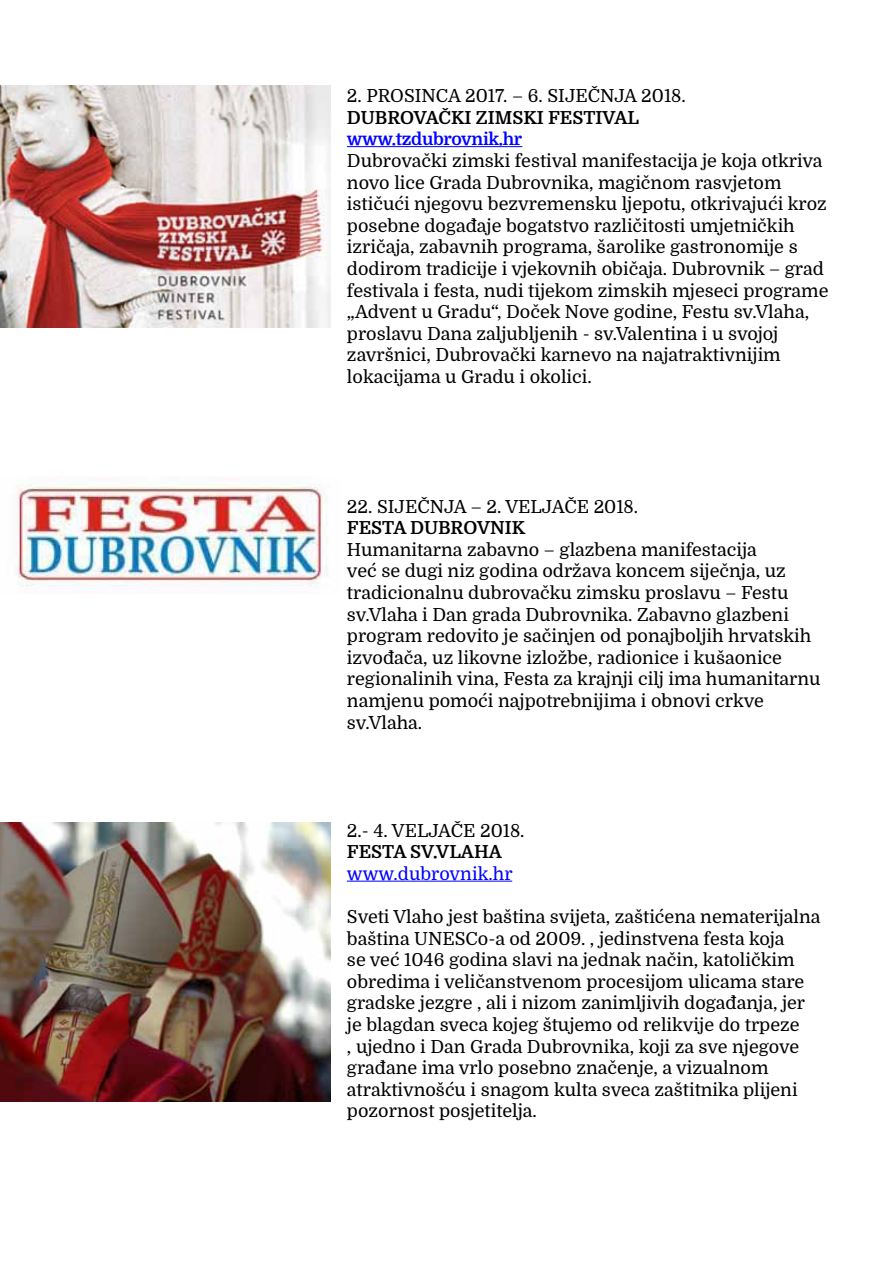
<style>
.page{position:relative;width:893px;height:1263px;background:#fff}
.page>*{position:absolute;margin:0;border:0;box-sizing:border-box;transform-origin:0 0}
.t1{font:18px/21.6px "Domine";color:#000}
.t2{font:700 18px "Domine";color:#000}
.t3{font:18px "Domine";color:#00f}
.t4{font:700 17.55px "Domine";letter-spacing:-.02em;color:#00f}
</style>
<div class="page">
<hr style="left:347px;top:146px;width:175px;height:1px;background:#00f">
<hr style="left:347px;top:881px;width:165px;height:1px;background:#00f">
<img style="left:0;top:86px;width:331px;height:242px">
<img style="left:17px;top:484px;width:308px;height:103px">
<img style="left:0;top:822px;width:331px;height:280px">
<p class="t1" style="left:347px;top:85px;width:340px">2. PROSINCA 2017. – 6. SIJEČNJA 2018.</p>
<p class="t2" style="left:347px;top:107px;width:294px">DUBROVAČKI ZIMSKI FESTIVAL</p>
<p class="t4" style="left:347px;top:129px;width:177px">www.tzdubrovnik.hr</p>
<p class="t1" style="left:347px;top:150px;width:483px">Dubrovački zimski festival manifestacija je koja otkriva novo lice Grada Dubrovnika, magičnom rasvjetom ističući njegovu bezvremensku ljepotu, otkrivajući kroz posebne događaje bogatstvo različitosti umjetničkih izričaja, zabavnih programa, šarolike gastronomije s dodirom tradicije i vjekovnih običaja. Dubrovnik – grad festivala i festa, nudi tijekom zimskih mjeseci programe „Advent u Gradu“, Doček Nove godine, Festu sv.Vlaha, proslavu Dana zaljubljenih - sv.Valentina i u svojoj završnici, Dubrovački karnevo na najatraktivnijim lokacijama u Gradu i okolici.</p>
<p class="t1" style="left:347px;top:496px;width:293px">22. SIJEČNJA – 2. VELJAČE 2018.</p>
<p class="t2" style="left:347px;top:518px;width:180px">FESTA DUBROVNIK</p>
<p class="t1" style="left:347px;top:539px;width:475px">Humanitarna zabavno – glazbena manifestacija<br>već se dugi niz godina održava koncem siječnja, uz tradicionalnu dubrovačku zimsku proslavu – Festu sv.Vlaha i Dan grada Dubrovnika. Zabavno glazbeni program redovito je sačinjen od ponajboljih hrvatskih izvođača, uz likovne izložbe, radionice i kušaonice regionalinih vina, Festa za krajnji cilj ima humanitarnu namjenu pomoći najpotrebnijima i obnovi crkve sv.Vlaha.</p>
<p class="t1" style="left:347px;top:820px;width:179px">2.- 4. VELJAČE 2018.</p>
<p class="t2" style="left:347px;top:842px;width:156px">FESTA SV.VLAHA</p>
<p class="t3" style="left:347px;top:863px;width:167px">www.dubrovnik.hr</p>
<p class="t1" style="left:347px;top:906px;width:475px">Sveti Vlaho jest baština svijeta, zaštićena nematerijalna baština UNESCo-a od 2009. , jedinstvena festa koja<br>se već 1046 godina slavi na jednak način, katoličkim obredima i veličanstvenom procesijom ulicama stare gradske jezgre , ali i nizom zanimljivih događanja, jer je blagdan sveca kojeg štujemo od relikvije do trpeze<br>, ujedno i Dan Grada Dubrovnika, koji za sve njegove građane ima vrlo posebno značenje, a vizualnom atraktivnošću i snagom kulta sveca zaštitnika plijeni pozornost posjetitelja.</p>
</div>
